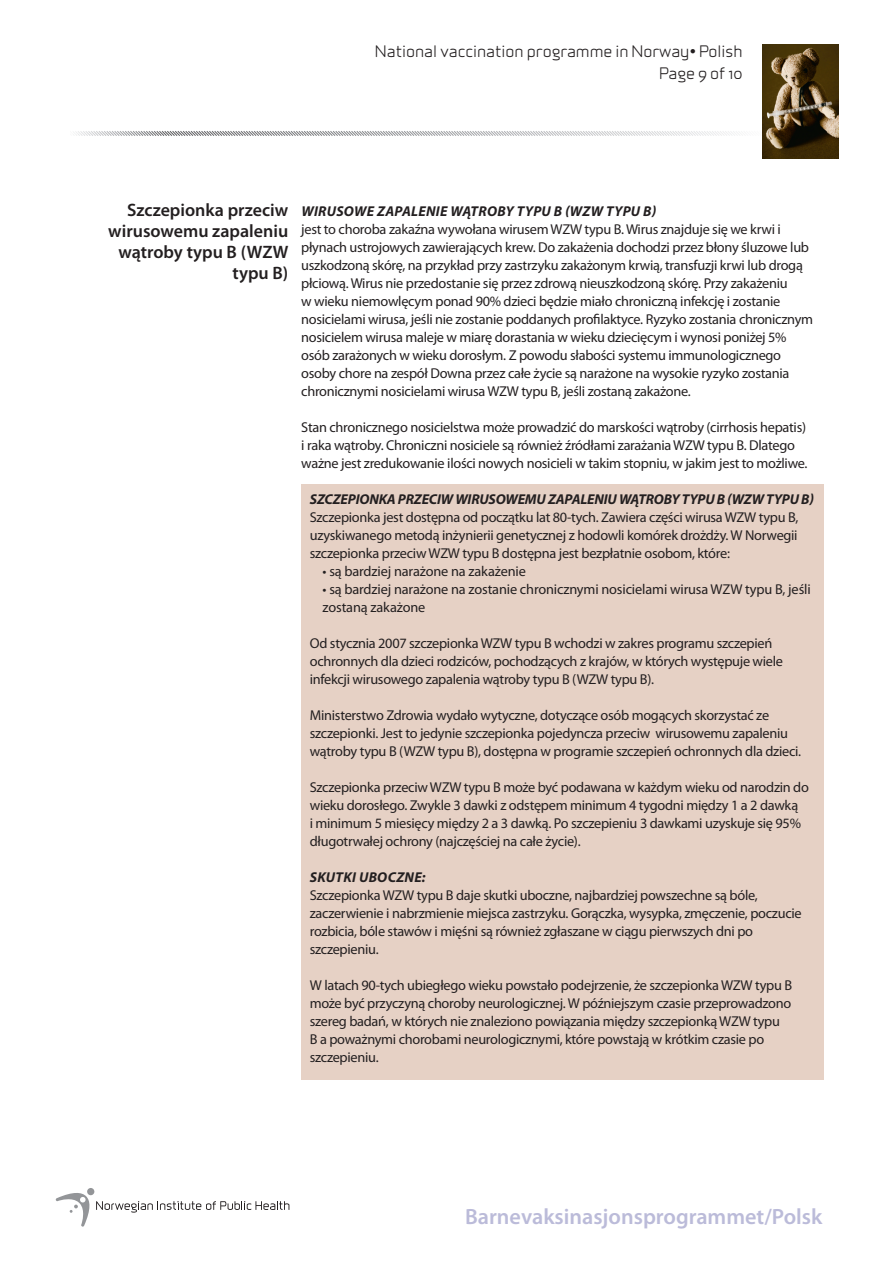
<style>
.page{position:relative;width:893px;height:1263px;background:#fff}
.page>*{position:absolute;margin:0;border:0;box-sizing:border-box;transform-origin:0 0}
.t1{font:600 22.2px "Myriad Pro";color:#bbbbd9}
.Overskrift_1{font:600 18px/21px "Myriad Pro";color:#231f20;text-align:right}
.t2{font:15px/22.5px "Infinity ST Medium";color:#231f20;text-align:right}
.Brødtekst{font:14.25px/18px "Myriad Pro";letter-spacing:-.02em;color:#231f20}
.Overskrift_italic_br{font:italic 700 14.25px "Myriad Pro";letter-spacing:-.01em;color:#231f20}
.Overskrift_italic_br-2{font:italic 700 14.25px "Myriad Pro";letter-spacing:.02em;color:#231f20}
</style>
<div class="page">
<div style="left:87px;top:1188px;width:8px;height:7px;background:#939598;border-radius:50%"></div>
<svg style="left:56px;top:1191px;width:233px;height:35px"></svg>
<svg style="left:73px;top:131px;width:667px;height:5px"></svg>
<img style="left:762px;top:44px;width:77px;height:114px">
<div style="left:301px;top:484px;width:522px;height:596px;background:#e6d1c5"></div>
<p class="t2" style="left:375px;top:39px;width:369px">National vaccination programme in Norway• Polish<br>Page 9 of 10</p>
<p class="Overskrift_1" style="left:108px;top:199px;width:182px">Szczepionka przeciw wirusowemu zapaleniu wątroby typu B (WZW typu B)</p>
<p class="Overskrift_italic_br-2" style="left:301px;top:202px;width:356px">WIRUSOWE ZAPALENIE WĄTROBY TYPU B (WZW TYPU B)</p>
<p class="Brødtekst" style="left:301px;top:220px;width:513px">jest to choroba zakaźna wywołana wirusem WZW typu B. Wirus znajduje się we krwi i płynach ustrojowych zawierających krew. Do zakażenia dochodzi przez błony śluzowe lub uszkodzoną skórę, na przykład przy zastrzyku zakażonym krwią, transfuzji krwi lub drogą płciową. Wirus nie przedostanie się przez zdrową nieuszkodzoną skórę. Przy zakażeniu<br>w wieku niemowlęcym ponad 90% dzieci będzie miało chroniczną infekcję i zostanie nosicielami wirusa, jeśli nie zostanie poddanych profilaktyce. Ryzyko zostania chronicznym nosicielem wirusa maleje w miarę dorastania w wieku dziecięcym i wynosi poniżej 5% osób zarażonych w wieku dorosłym. Z powodu słabości systemu immunologicznego osoby chore na zespół Downa przez całe życie są narażone na wysokie ryzyko zostania chronicznymi nosicielami wirusa WZW typu B, jeśli zostaną zakażone.</p>
<p class="Brødtekst" style="left:301px;top:418px;width:508px">Stan chronicznego nosicielstwa może prowadzić do marskości wątroby (cirrhosis hepatis) i raka wątroby. Chroniczni nosiciele są również źródłami zarażania WZW typu B. Dlatego ważne jest zredukowanie ilości nowych nosicieli w takim stopniu, w jakim jest to możliwe.</p>
<p class="Overskrift_italic_br" style="left:310px;top:490px;width:505px">SZCZEPIONKA PRZECIW WIRUSOWEMU ZAPALENIU WĄTROBY TYPU B (WZW TYPU B)</p>
<p class="Brødtekst" style="left:310px;top:508px;width:490px;text-align:justify">Szczepionka jest dostępna od początku lat 80-tych. Zawiera części wirusa WZW typu B, uzyskiwanego metodą inżynierii genetycznej z hodowli komórek drożdży. W Norwegii szczepionka przeciw WZW typu B dostępna jest bezpłatnie osobom, które:</p>
<p class="Brødtekst" style="left:323px;top:562px;width:205px">• są bardziej narażone na zakażenie</p>
<p class="Brødtekst" style="left:323px;top:580px;width:490px">• są bardziej narażone na zostanie chronicznymi nosicielami wirusa WZW typu B, jeśli zostaną zakażone</p>
<p class="Brødtekst" style="left:310px;top:634px;width:475px">Od stycznia 2007 szczepionka WZW typu B wchodzi w zakres programu szczepień ochronnych dla dzieci rodziców, pochodzących z krajów, w których występuje wiele infekcji wirusowego zapalenia wątroby typu B (WZW typu B).</p>
<p class="Brødtekst" style="left:310px;top:706px;width:493px">Ministerstwo Zdrowia wydało wytyczne, dotyczące osób mogących skorzystać ze szczepionki. Jest to jedynie szczepionka pojedyncza przeciw wirusowemu zapaleniu wątroby typu B (WZW typu B), dostępna w programie szczepień ochronnych dla dzieci.</p>
<p class="Brødtekst" style="left:310px;top:778px;width:501px">Szczepionka przeciw WZW typu B może być podawana w każdym wieku od narodzin do wieku dorosłego. Zwykle 3 dawki z odstępem minimum 4 tygodni między 1 a 2 dawką<br>i minimum 5 miesięcy między 2 a 3 dawką. Po szczepieniu 3 dawkami uzyskuje się 95% długotrwałej ochrony (najczęściej na całe życie).</p>
<p class="Overskrift_italic_br-2" style="left:310px;top:868px;width:117px">SKUTKI UBOCZNE:</p>
<p class="Brødtekst" style="left:310px;top:886px;width:493px">Szczepionka WZW typu B daje skutki uboczne, najbardziej powszechne są bóle, zaczerwienie i nabrzmienie miejsca zastrzyku. Gorączka, wysypka, zmęczenie, poczucie rozbicia, bóle stawów i mięśni są również zgłaszane w ciągu pierwszych dni po szczepieniu.</p>
<p class="Brødtekst" style="left:310px;top:976px;width:484px">W latach 90-tych ubiegłego wieku powstało podejrzenie, że szczepionka WZW typu B może być przyczyną choroby neurologicznej. W późniejszym czasie przeprowadzono szereg badań, w których nie znaleziono powiązania między szczepionką WZW typu<br>B a poważnymi chorobami neurologicznymi, które powstają w krótkim czasie po szczepieniu.</p>
<h1 class="t1" style="left:465px;top:1202px;width:359px">Barnevaksinasjonsprogrammet/Polsk</h1>
</div>
